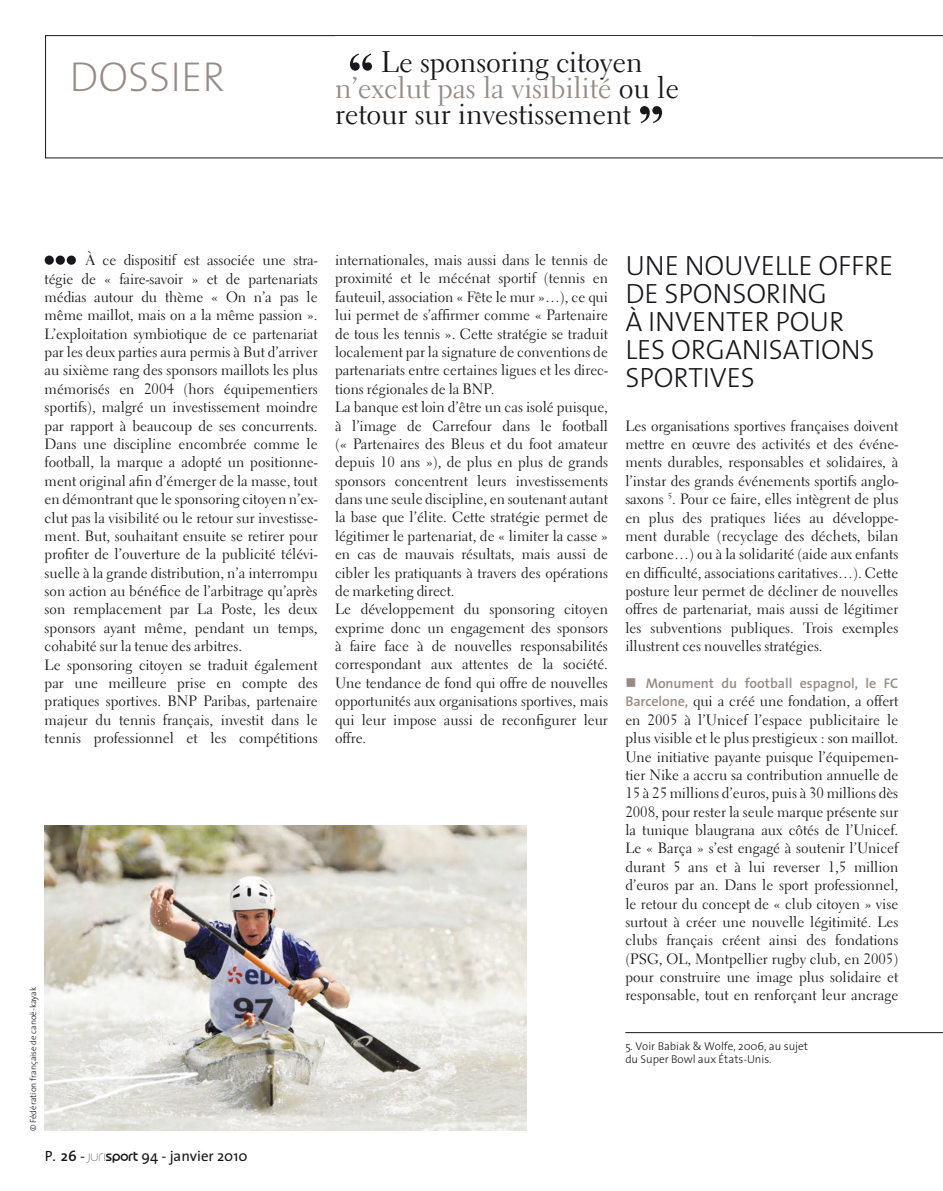
<style>
.page{position:relative;width:943px;height:1191px;background:#fff}
.page>*{position:absolute;margin:0;border:0;box-sizing:border-box;transform-origin:0 0}
.t1{font:42px "The Sans Extra Light Caps";color:#968b85}
.t2{font:29.75px/26.2px "Electra LT Std";letter-spacing:-.005em;color:#1a171c}
.t3{font:28px/28px "The Sans Light Caps";letter-spacing:-.005em;color:#1a171c}
.t4{font:14.88px/18.4px "Electra LT Std";color:#1a171c}
.t5{font:14.88px "The Sans";color:#1a171c}
.t6{font:600 14px "The Sans";letter-spacing:-.005em;color:#968b85}
.t7{font:300 11.38px/12.2px "The Sans";letter-spacing:-.005em;color:#1a171c}
.t8{font:300 8.75px "The Sans";letter-spacing:-.005em;color:#1a171c}
.s1{font-family:"Times New Roman";font-weight:700;font-size:52.5px}
.s2{color:#968b85}
.s3{font-family:"The Sans";font-weight:600;font-size:14px;color:#968b85}
.s4{font-weight:600}
.s5{font-family:"Spruce";font-weight:300}
.s6{font-family:"Spruce";font-weight:500}
</style>
<div class="page">
<svg style="left:45px;top:35px;width:898px;height:123px"></svg>
<hr style="left:625px;top:1032px;width:318px;height:1px;background:#1a171c">
<img style="left:45px;top:825px;width:481px;height:305px">
<div style="left:335px;top:36px;width:417px;height:108px;background:#fff"></div>
<div style="left:45px;top:255px;width:9px;height:10px;background:#1a171c;border-radius:50%"></div>
<div style="left:56px;top:255px;width:9px;height:10px;background:#1a171c;border-radius:50%"></div>
<div style="left:67px;top:255px;width:9px;height:10px;background:#1a171c;border-radius:50%"></div>
<p class="t1" style="left:69px;top:42px;width:157px">DOSSIER</p>
<p class="t2" style="left:335px;top:48px;width:345px;text-indent:13px"><span class="s1">“</span> Le sponsoring citoyen <span class="s2">n’exclut pas la visibilité</span> ou le retour sur investissement <span class="s1">”</span></p>
<p class="t4" style="left:45px;top:251px;width:274px;text-indent:41px">À ce dispositif est associée une stra&shy;tégie de « faire-savoir » et de partenariats médias autour du thème « On n’a pas le même maillot, mais on a la même passion ».<br>L’exploitation symbiotique de ce partenariat par les deux parties aura permis à But d’arriver au sixième rang des sponsors maillots les plus mémorisés en 2004 (hors équipementiers sportifs), malgré un investissement moindre par rapport à beaucoup de ses concurrents.<br>Dans une discipline encombrée comme le football, la marque a adopté un positionne&shy;ment original afin d’émerger de la masse, tout en démontrant que le sponsoring citoyen n’ex&shy;clut pas la visibilité ou le retour sur investisse&shy;ment. But, souhaitant ensuite se retirer pour profiter de l’ouverture de la publicité télévi&shy;suelle à la grande distribution, n’a interrompu son action au bénéfice de l’arbitrage qu’après son remplacement par La Poste, les deux sponsors ayant même, pendant un temps, cohabité sur la tenue des arbitres.<br>Le sponsoring citoyen se traduit également par une meilleure prise en compte des pratiques sportives. BNP Paribas, partenaire majeur du tennis français, investit dans le tennis professionnel et les compétitions</p>
<p class="t4" style="left:335px;top:251px;width:274px">internationales, mais aussi dans le tennis de proximité et le mécénat sportif (tennis en fauteuil, association « Fête le mur »…), ce qui lui permet de s’affirmer comme « Partenaire de tous les tennis ». Cette stratégie se traduit localement par la signature de conventions de partenariats entre certaines ligues et les direc&shy;tions régionales de la BNP.<br>La banque est loin d’être un cas isolé puisque, à l’image de Carrefour dans le football (« Partenaires des Bleus et du foot amateur depuis 10 ans »), de plus en plus de grands sponsors concentrent leurs investissements dans une seule discipline, en soutenant autant la base que l’élite. Cette stratégie permet de légitimer le partenariat, de « limiter la casse » en cas de mauvais résultats, mais aussi de cibler les pratiquants à travers des opérations de marketing direct.<br>Le développement du sponsoring citoyen exprime donc un engagement des sponsors à faire face à de nouvelles responsabilités correspondant aux attentes de la société.<br>Une tendance de fond qui offre de nouvelles opportunités aux organisations sportives, mais qui leur impose aussi de reconfigurer leur offre.</p>
<p class="t3" style="left:625px;top:250px;width:269px">U NE NOUVELLE OFFRE<br>DE SPONSORING<br>À INVENTER POUR<br>LES ORGANISATIONS<br>SPORTIVES</p>
<p class="t4" style="left:625px;top:416px;width:274px;text-align:justify">Les organisations sportives françaises doivent mettre en œuvre des activités et des événe&shy;ments durables, responsables et solidaires, à l’instar des grands événements sportifs anglo&shy;saxons <sup>5</sup>. Pour ce faire, elles intègrent de plus en plus des pratiques liées au développe&shy;ment durable (recyclage des déchets, bilan carbone…) ou à la solidarité (aide aux enfants en difficulté, associations caritatives…). Cette posture leur permet de décliner de nouvelles offres de partenariat, mais aussi de légitimer les subventions publiques. Trois exemples illustrent ces nouvelles stratégies.</p>
<p class="t6" style="left:625px;top:671px;width:273px">■ Monument du football espagnol, le FC</p>
<p class="t4" style="left:625px;top:692px;width:274px;text-align:justify"><span class="s3">Barcelone,</span> qui a créé une fondation, a offert en 2005 à l’Unicef l’espace publicitaire le plus visible et le plus prestigieux : son maillot.<br>Une initiative payante puisque l’équipemen&shy;tier Nike a accru sa contribution annuelle de 15 à 25 millions d’euros, puis à 30 millions dès 2008, pour rester la seule marque présente sur la tunique blaugrana aux côtés de l’Unicef.<br>Le « Barça » s’est engagé à soutenir l’Unicef durant 5 ans et à lui reverser 1,5 million d’euros par an. Dans le sport professionnel, le retour du concept de « club citoyen » vise surtout à créer une nouvelle légitimité. Les clubs français créent ainsi des fondations (PSG, OL, Montpellier rugby club, en 2005) pour construire une image plus solidaire et responsable, tout en renforçant leur ancrage</p>
<p class="t8" style="left:26px;top:1131px;width:146px;rotate:-90deg">© Fédération française de canoë-kayak</p>
<p class="t7" style="left:625px;top:1040px;width:184px">5. Voir Babiak &amp; Wolfe, 2006, au sujet du Super Bowl aux États-Unis.</p>
<p class="t5" style="left:45px;top:1144px;width:204px">P. <span class="s4">26</span> - <span class="s5">juri</span><span class="s6">sport</span> 94 - janvier 2010</p>
</div>
